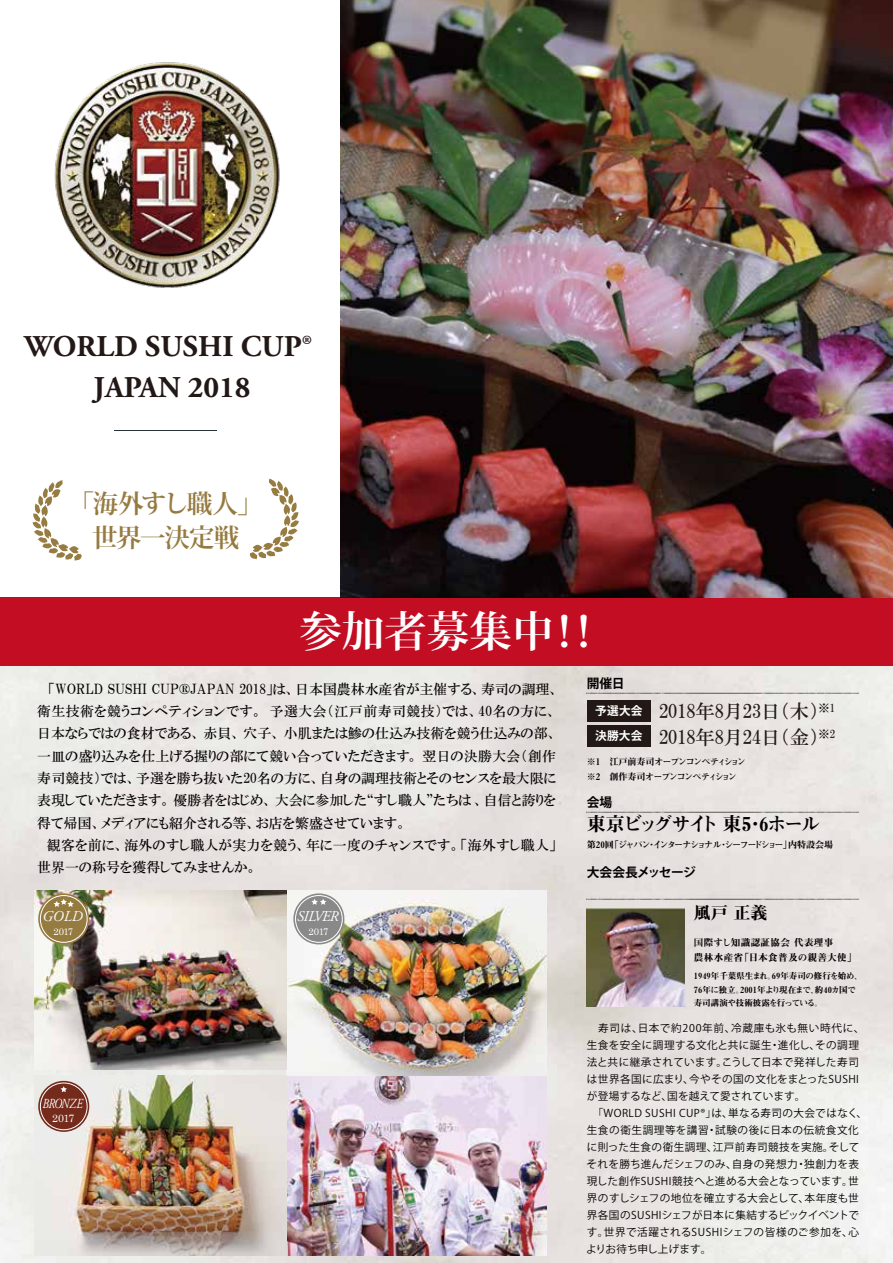
<style>
.page{position:relative;width:893px;height:1263px;background:#fff}
.page>*{position:absolute;margin:0;border:0;box-sizing:border-box;transform-origin:0 0}
.t1{font:700 42.45px "Koz Min Pro";color:#fff}
.t2{font:700 30.15px/40.2px "Adobe Garamond Pro";color:#221815;text-align:center}
.t3{font:700 25.5px/34px "Koz Min Pro";letter-spacing:-.05em;color:#967b40;text-align:center}
.t4{font:19.2px/26px "HGP Mincho B";color:#221815}
.t5{font:19.2px "Midashi Min Pr 6 N MA31";letter-spacing:-.09em;color:#040000}
.t6{font:16.95px "Midashi Min Pr 6 N MA31";color:#040000}
.t7{font:italic 14.85px "Adobe Garamond Pro";letter-spacing:-.04em;color:#fff}
.t8{font:13.8px/22.4px "HGP Mincho B";letter-spacing:.015em;color:#040000}
.t9{font:italic 13.8px "Adobe Garamond Pro";letter-spacing:-.05em;color:#fff;scale:.8 1}
.t10{font:700 12.75px "Koz Go Pro";letter-spacing:-.04em;color:#040000}
.t11{font:700 11.7px/25.5px "Koz Go Pro";letter-spacing:.02em;color:#fff}
.t12{font:10.65px/17px "Koz Go Pro";letter-spacing:.04em;color:#040000}
.t13{font:10.65px "Century";color:#fff}
.t14{font:9.6px/14.9px "Midashi Min Pr 6 N MA31";letter-spacing:.04em;color:#040000}
.t15{font:9.6px "Century";letter-spacing:-.04em;color:#fff}
.t16{font:9px/14.9px "Midashi Min Pr 6 N MA31";letter-spacing:-.125em;color:#040000}
.t17{font:9px "Midashi Min Pr 6 N MA31";letter-spacing:-.155em;color:#040000}
.t18{font:8.55px/13.8px "Midashi Min Pr 6 N MA31";color:#040000}
.s1{font-family:"Midashi Min Pr 6 N MA31"}
.s2{font-family:"Koz Min Pro";font-weight:700}
</style>
<div class="page">
<img style="left:0;top:665px;width:893px;height:598px">
<div style="left:0;top:597px;width:893px;height:68px;background:#c30d23"></div>
<img style="left:587px;top:689px;width:272px;height:5px">
<img style="left:587px;top:808px;width:272px;height:4px">
<img style="left:587px;top:895px;width:272px;height:4px">
<img style="left:340px;top:0;width:553px;height:598px">
<div style="left:587px;top:700px;width:64px;height:21px;background:#221815"></div>
<div style="left:587px;top:726px;width:64px;height:21px;background:#221815"></div>
<img style="left:587px;top:909px;width:98px;height:98px">
<svg style="left:32px;top:480px;width:50px;height:81px"></svg>
<svg style="left:250px;top:478px;width:50px;height:81px"></svg>
<img style="left:287px;top:1076px;width:260px;height:179px">
<img style="left:286px;top:890px;width:261px;height:186px">
<img style="left:34px;top:1076px;width:252px;height:179px">
<img style="left:34px;top:890px;width:252px;height:180px">
<div style="left:38px;top:1081px;width:51px;height:51px;background:#742b1c;border-radius:50%"></div>
<div style="left:40px;top:1083px;width:47px;height:47px;border:1px solid #fff;border-radius:50%"></div>
<svg style="left:61px;top:1086px;width:6px;height:6px"></svg>
<div style="left:293px;top:893px;width:51px;height:51px;background:#898989;border-radius:50%"></div>
<div style="left:295px;top:895px;width:47px;height:47px;border:1px solid #fff;border-radius:50%"></div>
<svg style="left:311px;top:899px;width:15px;height:6px"></svg>
<div style="left:38px;top:893px;width:51px;height:51px;background:#967b40;border-radius:50%"></div>
<div style="left:40px;top:895px;width:47px;height:47px;border:1px solid #fff;border-radius:50%"></div>
<svg style="left:54px;top:899px;width:20px;height:8px"></svg>
<hr style="left:115px;top:430px;width:102px;height:1px;background:#273138">
<img style="left:54px;top:62px;width:226px;height:226px">
<h2 class="t2" style="left:25px;top:327px;width:289px">WORLD SUSHI CUP®<br>JAPAN 2018</h2>
<h3 class="t3" style="left:68px;top:486px;width:196px">「海外すし職人」世界一決定戦</h3>
<h1 class="t1" style="left:299px;top:600px;width:307px">参加者募集中！！</h1>
<p class="t8" style="left:37px;top:678px;width:523px;text-indent:11px">「WORLD SUSHI CUP<span class="s1">®</span>JAPAN 2018」は、日本国農林水産省が主催する、寿司の調理、衛生技術を競うコンペティションです。予選大会（江戸前寿司競技）では、40名の方に、日本ならではの食材である、赤貝、穴子、小肌または鯵の仕込み技術を競う仕込みの部、一皿の盛り込みを仕上げる握りの部にて競い合っていただきます。翌日の決勝大会（創作寿司競技）では、予選を勝ち抜いた20名の方に、自身の調理技術とそのセンスを最大限に表現していただきます。優勝者をはじめ、大会に参加した“すし職人”たちは、自信と誇りを得て帰国、メディアにも紹介される等、お店を繁盛させています。<br>　観客を前に、海外のすし職人が実力を競う、年に一度のチャンスです。「海外すし職人」世界一の称号を獲得してみませんか。</p>
<p class="t10" style="left:587px;top:675px;width:39px">開催日</p>
<h3 class="t4" style="left:659px;top:698px;width:177px">2018年8月23日（木）<sup>※1<br></sup>2018年8月24日（金）<sup>※2</sup></h3>
<p class="t11" style="left:595px;top:699px;width:49px">予選大会決勝大会</p>
<p class="t16" style="left:587px;top:754px;width:161px">※1　江戸前寿司オープンコンペティション※2　創作寿司オープンコンペティション</p>
<p class="t10" style="left:587px;top:794px;width:27px">会場</p>
<h3 class="t5" style="left:587px;top:809px;width:235px">東京ビッグサイト東5・6ホール</h3>
<p class="t17" style="left:587px;top:838px;width:248px">第20 回「ジャパン・インターナショナル・シーフードショー」内特設会場</p>
<p class="t10" style="left:587px;top:864px;width:110px">大会会長メッセージ</p>
<h3 class="t7" style="left:42px;top:907px;width:42px">GOLD</h3>
<p class="t15" style="left:53px;top:923px;width:21px">2017</p>
<p class="t9" style="left:43px;top:1095px;width:52px">BRONZE</p>
<p class="t13" style="left:52px;top:1109px;width:24px">2017</p>
<h3 class="t7" style="left:297px;top:907px;width:43px">SILVER</h3>
<p class="t15" style="left:308px;top:923px;width:21px">2017</p>
<h3 class="t6" style="left:694px;top:900px;width:75px">風戸正義</h3>
<p class="t14" style="left:694px;top:934px;width:165px"><span class="s2">国</span>際すし知識認証協会代表理事<br>農林水産省「日本食普及の親善大使」</p>
<p class="t18" style="left:694px;top:968px;width:170px">1949年千葉県生まれ。69年寿司の修行を始め、<br>76年に独立。2001年より現在まで、約40カ国で寿司講演や技術披露を行っている。</p>
<p class="t12" style="left:586px;top:1020px;width:282px">　寿司は、日本で約200年前、冷蔵庫も氷も無い時代に、生食を安全に調理する文化と共に誕生・進化し、その調理法と共に継承されています。こうして日本で発祥した寿司は世界各国に広まり、今やその国の文化をまとったSUSHIが登場するなど、国を越えて愛されています。<br>　「WORLD SUSHI CUP®」は、単なる寿司の大会ではなく、生食の衛生調理等を講習・試験の後に日本の伝統食文化に則った生食の衛生調理、江戸前寿司競技を実施。そしてそれを勝ち進んだシェフのみ、自身の発想力・独創力を表現した創作SUSHI競技へと進める大会となっています。世界のすしシェフの地位を確立する大会として、本年度も世界各国のSUSHIシェフが日本に集結するビックイベントです。世界で活躍されるSUSHIシェフの皆様のご参加を、心よりお待ち申し上げます。</p>
</div>
